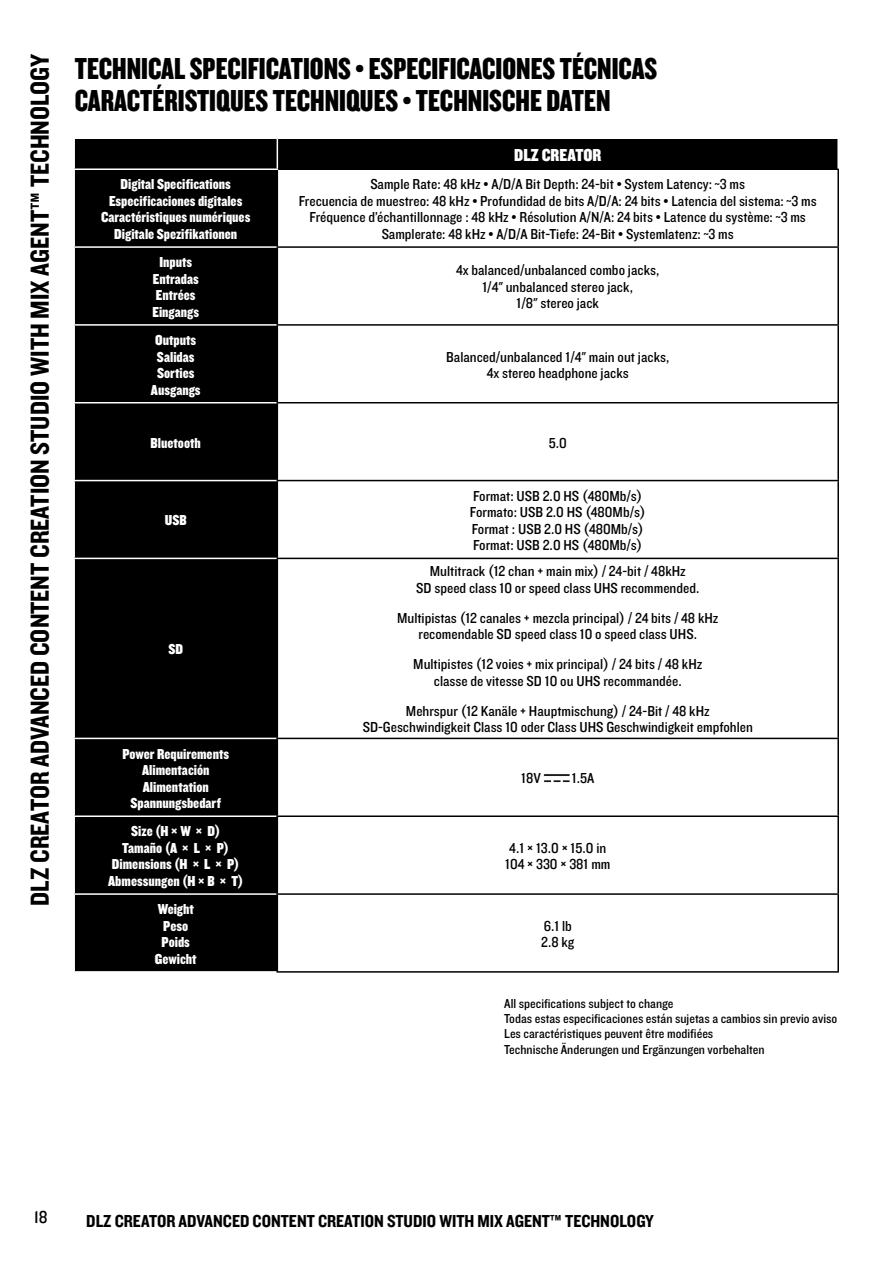
<style>
.page{position:relative;width:893px;height:1263px;background:#fff}
.page>*{position:absolute;margin:0;border:0;box-sizing:border-box;transform-origin:0 0}
.t1{font:31.5px/31.5px "Knockout 69 Full Liteweight";color:#000}
.t2{font:27px "Knockout 50 Welterweight";color:#000}
.t3{font:18px "Knockout 50 Welterweight";color:#000}
.t4{font:18px "Knockout 70 Full Welterwt";color:#fff}
.t5{font:18px "Knockout 30 Junior Welterwt";color:#000}
.t6{font:15px/16.5px "Knockout 30 Junior Welterwt";color:#000;text-align:center}
.t7{font:15px/16.5px "Knockout 70 Full Welterwt";color:#fff;text-align:center}
.t8{font:13.5px/15px "Knockout 30 Junior Welterwt";color:#000}
</style>
<div class="page">
<div style="left:75px;top:170px;width:202px;height:801px;background:#000"></div>
<hr style="left:278px;top:168px;width:561px;height:2px;background:#000">
<hr style="left:277px;top:170px;width:1px;height:76px;background:#000">
<hr style="left:837px;top:170px;width:2px;height:76px;background:#000">
<hr style="left:277px;top:246px;width:562px;height:2px;background:#000">
<hr style="left:277px;top:248px;width:1px;height:76px;background:#000">
<hr style="left:837px;top:248px;width:2px;height:76px;background:#000">
<hr style="left:277px;top:324px;width:562px;height:2px;background:#000">
<hr style="left:277px;top:326px;width:1px;height:76px;background:#000">
<hr style="left:837px;top:326px;width:2px;height:76px;background:#000">
<hr style="left:277px;top:402px;width:562px;height:1px;background:#000">
<hr style="left:277px;top:403px;width:1px;height:77px;background:#000">
<hr style="left:837px;top:403px;width:2px;height:77px;background:#000">
<hr style="left:277px;top:480px;width:562px;height:1px;background:#000">
<hr style="left:277px;top:481px;width:1px;height:77px;background:#000">
<hr style="left:837px;top:481px;width:2px;height:77px;background:#000">
<hr style="left:277px;top:558px;width:562px;height:1px;background:#000">
<hr style="left:277px;top:559px;width:1px;height:179px;background:#000">
<hr style="left:837px;top:559px;width:2px;height:179px;background:#000">
<hr style="left:277px;top:739px;width:1px;height:76px;background:#000">
<hr style="left:837px;top:739px;width:2px;height:76px;background:#000">
<hr style="left:277px;top:817px;width:1px;height:76px;background:#000">
<hr style="left:837px;top:817px;width:2px;height:76px;background:#000">
<hr style="left:277px;top:895px;width:1px;height:76px;background:#000">
<hr style="left:837px;top:895px;width:2px;height:76px;background:#000">
<div style="left:75px;top:138px;width:763px;height:31px;background:#000"></div>
<hr style="left:837px;top:139px;width:2px;height:29px;background:#fff">
<hr style="left:73px;top:137px;width:204px;height:2px;background:#fff">
<hr style="left:73px;top:168px;width:205px;height:2px;background:#fff">
<hr style="left:73px;top:246px;width:204px;height:2px;background:#fff">
<hr style="left:73px;top:324px;width:204px;height:2px;background:#fff">
<hr style="left:73px;top:402px;width:204px;height:1px;background:#fff">
<hr style="left:73px;top:480px;width:204px;height:1px;background:#fff">
<hr style="left:73px;top:558px;width:204px;height:1px;background:#fff">
<hr style="left:73px;top:738px;width:204px;height:1px;background:#fff">
<hr style="left:73px;top:815px;width:204px;height:2px;background:#fff">
<hr style="left:73px;top:893px;width:204px;height:2px;background:#fff">
<hr style="left:277px;top:738px;width:562px;height:1px;background:#000">
<hr style="left:277px;top:815px;width:562px;height:2px;background:#000">
<hr style="left:277px;top:893px;width:562px;height:2px;background:#000">
<hr style="left:277px;top:971px;width:562px;height:2px;background:#000">
<img style="left:544px;top:774px;width:26px;height:9px">
<h2 class="t2" style="left:22px;top:906px;width:853px;rotate:-90deg">DLZ CREATOR ADVANCED CONTENT CREATION STUDIO WITH MIX AGENT™ TECHNOLOGY</h2>
<h1 class="t1" style="left:75px;top:52px;width:584px">TECHNICAL SPECIFICATIONS • ESPECIFICACIONES TÉCNICAS<br>CARACTÉRISTIQUES TECHNIQUES • TECHNISCHE DATEN</h1>
<p class="t4" style="left:514px;top:143px;width:89px">DLZ CREATOR</p>
<p class="t7" style="left:101px;top:176px;width:151px">Digital Specifications<br>Especificaciones digitales<br>Caractéristiques numériques<br>Digitale Spezifikationen</p>
<p class="t6" style="left:299px;top:176px;width:519px">Sample Rate: 48 kHz • A/D/A Bit Depth: 24-bit • System Latency: ~3 ms<br>Frecuencia de muestreo: 48 kHz • Profundidad de bits A/D/A: 24 bits • Latencia del sistema: ~3 ms Fréquence d’échantillonnage : 48 kHz • Résolution A/N/A: 24 bits • Latence du système: ~3 ms Samplerate: 48 kHz • A/D/A Bit-Tiefe: 24-Bit • Systemlatenz: ~3 ms</p>
<p class="t7" style="left:152px;top:254px;width:48px">Inputs<br>Entradas<br>Entrées<br>Eingangs</p>
<p class="t6" style="left:456px;top:262px;width:205px">4x balanced/unbalanced combo jacks,<br>1/4" unbalanced stereo jack,<br>1/8" stereo jack</p>
<p class="t7" style="left:151px;top:331px;width:51px">Outputs<br>Salidas<br>Sorties<br>Ausgangs</p>
<p class="t6" style="left:446px;top:348px;width:225px">Balanced/unbalanced 1/4" main out jacks,<br>4x stereo headphone jacks</p>
<p class="t7" style="left:151px;top:434px;width:52px">Bluetooth</p>
<p class="t6" style="left:549px;top:434px;width:20px">5.0</p>
<p class="t7" style="left:165px;top:512px;width:23px">USB</p>
<p class="t7" style="left:168px;top:641px;width:16px">SD</p>
<p class="t7" style="left:123px;top:745px;width:108px">Power Requirements<br>Alimentación<br>Alimentation<br>Spannungsbedarf</p>
<p class="t7" style="left:108px;top:823px;width:137px">Size (H × W × D)<br>Tamaño (A × L × P)<br>Dimensions (H × L × P)<br>Abmessungen (H × B × T)</p>
<p class="t7" style="left:155px;top:900px;width:43px">Weight<br>Peso<br>Poids<br>Gewicht</p>
<p class="t6" style="left:470px;top:487px;width:177px;text-align:left">Format: USB 2.0 HS (480Mb/s)<br>Formato: USB 2.0 HS (480Mb/s)<br>Format : USB 2.0 HS (480Mb/s)<br>Format: USB 2.0 HS (480Mb/s)</p>
<p class="t6" style="left:416px;top:562px;width:285px">Multitrack (12 chan + main mix) / 24-bit / 48kHz<br>SD speed class 10 or speed class UHS recommended.</p>
<p class="t6" style="left:397px;top:609px;width:323px">Multipistas (12 canales + mezcla principal) / 24 bits / 48 kHz recomendable SD speed class 10 o speed class UHS.</p>
<p class="t6" style="left:413px;top:655px;width:291px">Multipistes (12 voies + mix principal) / 24 bits / 48 kHz classe de vitesse SD 10 ou UHS recommandée.</p>
<p class="t6" style="left:363px;top:702px;width:392px">Mehrspur (12 Kanäle + Hauptmischung) / 24-Bit / 48 kHz<br>SD-Geschwindigkeit Class 10 oder Class UHS Geschwindigkeit empfohlen</p>
<p class="t6" style="left:521px;top:769px;width:21px">18V</p>
<p class="t6" style="left:572px;top:769px;width:24px">1.5A</p>
<p class="t6" style="left:505px;top:839px;width:107px;text-align:left">4.1 × 13.0 × 15.0 in<br>104 × 330 × 381 mm</p>
<p class="t6" style="left:541px;top:917px;width:35px;text-align:left">6.1 lb<br>2.8 kg</p>
<p class="t8" style="left:504px;top:995px;width:335px">All specifications subject to change<br>Todas estas especificaciones están sujetas a cambios sin previo aviso<br>Les caractéristiques peuvent être modifiées</p>
<p class="t8" style="left:504px;top:1042px;width:262px">Technische Änderungen und Ergänzungen vorbehalten</p>
<p class="t5" style="left:34px;top:1205px;width:15px">18</p>
<p class="t3" style="left:86px;top:1209px;width:569px">DLZ CREATOR ADVANCED CONTENT CREATION STUDIO WITH MIX AGENT™ TECHNOLOGY</p>
</div>
